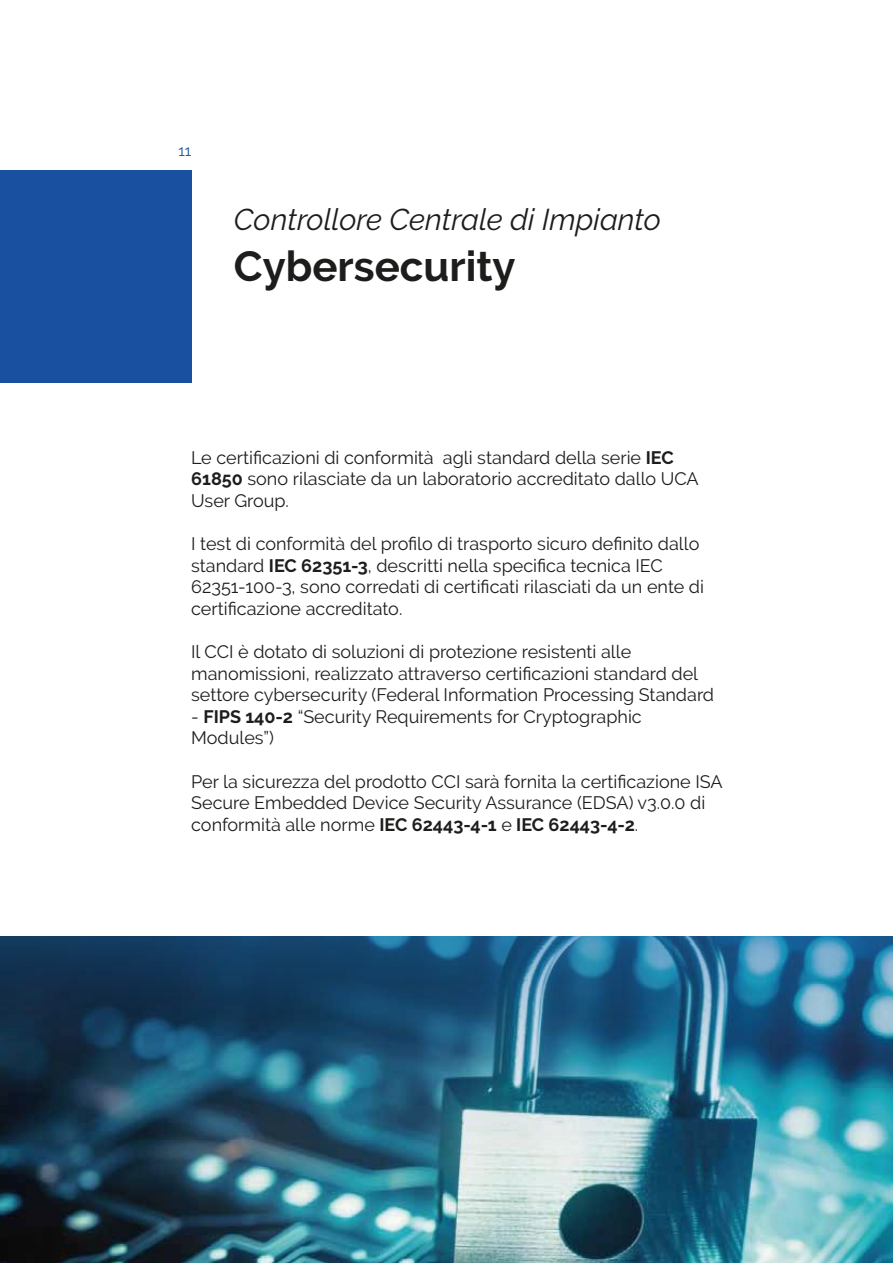
<style>
.page{position:relative;width:893px;height:1263px;background:#fff}
.page>*{position:absolute;margin:0;border:0;box-sizing:border-box;transform-origin:0 0}
.t1{font:700 42px "Raleway";color:#1d1d1b}
.t2{font:italic 30px "Raleway";color:#1d1d1b}
.t3{font:18px/21.6px "Raleway";color:#1d1d1b}
.t4{font:15px "Raleway";color:#1951a0}
.s1{font-weight:700}
</style>
<div class="page">
<div style="left:0;top:170px;width:191px;height:213px;background:#1951a0"></div>
<img style="left:0;top:936px;width:893px;height:325px">
<p class="t4" style="left:178px;top:142px;width:14px">11</p>
<h2 class="t2" style="left:234px;top:202px;width:429px">Controllore Centrale di Impianto</h2>
<h1 class="t1" style="left:234px;top:242px;width:283px">Cybersecurity</h1>
<p class="t3" style="left:191px;top:446px;width:509px">Le certificazioni di conformità agli standard della serie <span class="s1">IEC<br>61850</span> sono rilasciate da un laboratorio accreditato dallo UCA<br>User Group.</p>
<p class="t3" style="left:191px;top:533px;width:514px">I test di conformità del profilo di trasporto sicuro definito dallo standard <span class="s1">IEC 62351-3</span>, descritti nella specifica tecnica IEC 62351-100-3, sono corredati di certificati rilasciati da un ente di certificazione accreditato.</p>
<p class="t3" style="left:191px;top:641px;width:524px">Il CCI è dotato di soluzioni di protezione resistenti alle manomissioni, realizzato attraverso certificazioni standard del settore cybersecurity (Federal Information Processing Standard</p>
<p class="t3" style="left:191px;top:706px;width:452px">- <span class="s1">FIPS 140-2</span> “Security Requirements for Cryptographic<br>Modules”)</p>
<p class="t3" style="left:191px;top:770px;width:533px">Per la sicurezza del prodotto CCI sarà fornita la certificazione ISA<br>Secure Embedded Device Security Assurance (EDSA) v3.0.0 di conformità alle norme <span class="s1">IEC 62443-4-1</span> e <span class="s1">IEC 62443-4-2</span>.</p>
</div>
